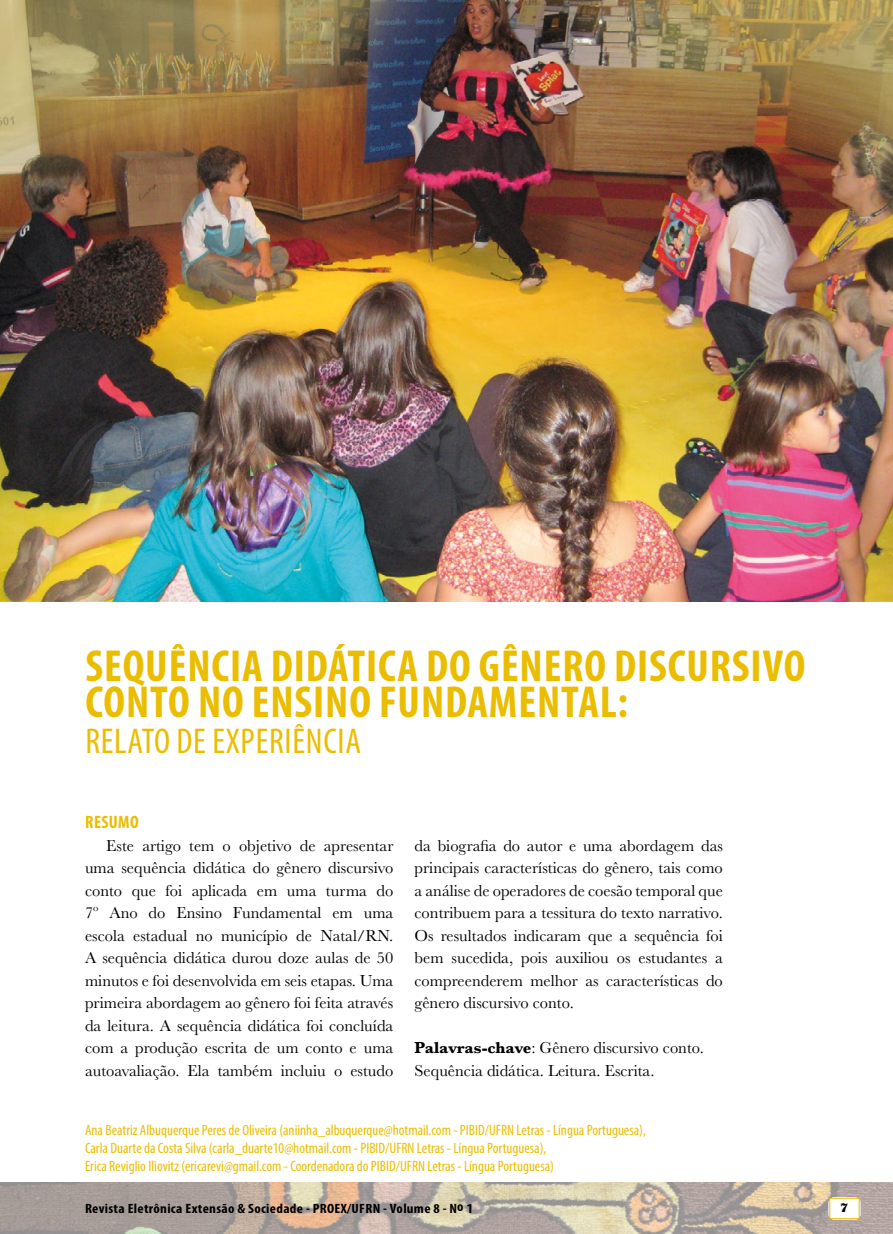
<style>
.page{position:relative;width:893px;height:1234px;background:#fff}
.page>*{position:absolute;margin:0;border:0;box-sizing:border-box;transform-origin:0 0}
.t1{font:700 condensed 45px/36px "Myriad Pro";letter-spacing:.02em;color:#ebbd00}
.t2{font:condensed 36px "Myriad Pro";letter-spacing:.02em;color:#ebbd00}
.t3{font:700 condensed 18px "Myriad Pro";letter-spacing:.02em;color:#ebbd00}
.t4{font:16.5px/22.5px "Baskerville";color:#000;text-align:justify}
.t5{font:condensed 15px/18px "Myriad Pro";color:#ebbd00}
.t6{font:700 condensed 13.5px "Myriad Pro";letter-spacing:.02em;color:#000;scale:1.1 1}
.t7{font:12px "Escafina Low";color:#000;scale:1.1 1}
.s1{font-weight:700}
</style>
<div class="page">
<img style="left:0;top:1182px;width:893px;height:51px">
<img style="left:0;top:0;width:893px;height:601px">
<svg style="left:828px;top:1196px;width:33px;height:23px"></svg>
<div style="left:829px;top:1197px;width:30px;height:21px;background:#fff"></div>
<h1 class="t1" style="left:85px;top:648px;width:721px">SEQUÊNCIA DIDÁTICA DO GÊNERO DISCURSIVO<br>CONTO NO ENSINO FUNDAMENTAL:</h1>
<h2 class="t2" style="left:85px;top:719px;width:277px">RELATO DE EXPERIÊNCIA</h2>
<p class="t3" style="left:85px;top:812px;width:55px">RESUMO</p>
<p class="t4" style="left:85px;top:834px;width:310px;text-indent:21px">Este artigo tem o objetivo de apresentar uma sequência didática do gênero discursivo conto que foi aplicada em uma turma do 7º Ano do Ensino Fundamental em uma escola estadual no município de Natal/RN.<br>A sequência didática durou doze aulas de 50 minutos e foi desenvolvida em seis etapas. Uma primeira abordagem ao gênero foi feita através da leitura. A sequência didática foi concluída com a produção escrita de um conto e uma autoavaliação. Ela também incluiu o estudo</p>
<p class="t4" style="left:415px;top:834px;width:310px">da biografia do autor e uma abordagem das principais características do gênero, tais como a análise de operadores de coesão temporal que contribuem para a tessitura do texto narrativo.<br>Os resultados indicaram que a sequência foi bem sucedida, pois auxiliou os estudantes a compreenderem melhor as características do gênero discursivo conto.</p>
<p class="t4" style="left:415px;top:1036px;width:291px"><span class="s1">Palavras-chave</span>: Gênero discursivo conto.<br>Sequência didática. Leitura. Escrita.</p>
<p class="t5" style="left:85px;top:1120px;width:562px">Ana Beatriz Albuquerque Peres de Oliveira (aniinha_albuquerque@hotmail.com - PIBID/UFRN Letras - Língua Portuguesa),<br>Carla Duarte da Costa Silva (carla_duarte10@hotmail.com - PIBID/UFRN Letras - Língua Portuguesa),<br>Erica Reviglio Iliovitz (ericarevi@gmail.com - Coordenadora do PIBID/UFRN Letras - Língua Portuguesa)</p>
<p class="t6" style="left:85px;top:1200px;width:354px">Revista Eletrônica Extensão &amp; Sociedade - PROEX/UFRN - Volume 8 - No 1</p>
<p class="t7" style="left:841px;top:1199px;width:8px">7</p>
</div>
